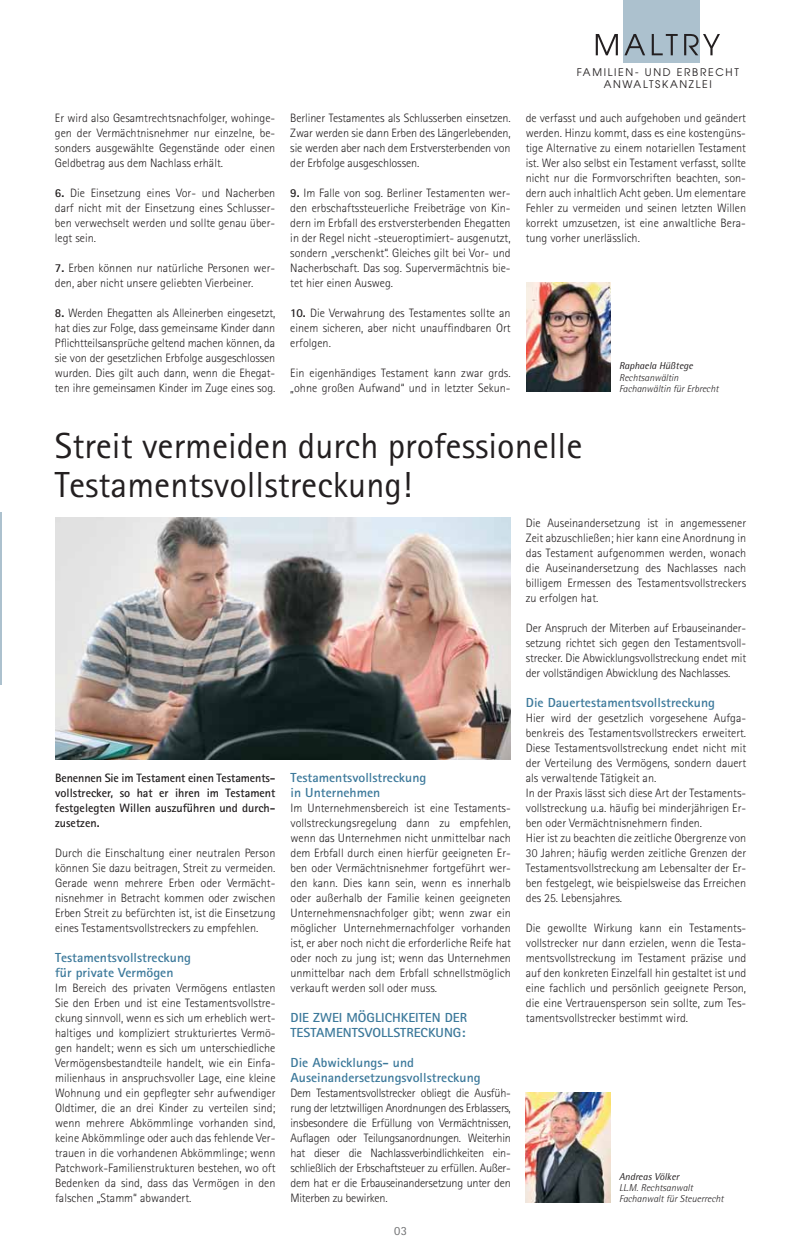
<style>
.page{position:relative;width:801px;height:1255px;background:#fff}
.page>*{position:absolute;margin:0;border:0;box-sizing:border-box;transform-origin:0 0}
.t1{font:36.25px/38.8px "Rotis Sans Serif";color:#231f20}
.t2{font:700 13.12px/15px "Rotis Sans Serif";color:#3b789a;scale:1.05 1}
.t3{font:12.5px "Rotis Sans Serif";color:#6d6e70}
.t4{font:300 12.12px/15px "Rotis Sans Serif";color:#231f20;text-align:justify}
.t5{font:700 12.12px/15px "Rotis Sans Serif";color:#231f20;text-align:justify}
.t6{font:10.5px/12.6px "Avant Garde";letter-spacing:.16em;color:#231f20;text-align:center}
.t7{font:italic 300 10px/11.2px "AT Rotis Semi Sans";color:#231f20}
.t8{font:italic 10px "AT Rotis Semi Sans";color:#231f20}
.s1{font-weight:700}
</style>
<div class="page">
<hr style="left:0;top:512px;width:2px;height:172px;background:#acc1ce">
<img style="left:55px;top:517px;width:455px;height:242px">
<img style="left:526px;top:282px;width:84px;height:110px">
<img style="left:526px;top:1092px;width:85px;height:110px">
<div style="left:623px;top:0;width:77px;height:62px;background:#acc1ce"></div>
<svg style="left:596px;top:34px;width:22px;height:21px"></svg>
<svg style="left:624px;top:34px;width:21px;height:21px"></svg>
<svg style="left:652px;top:34px;width:26px;height:21px"></svg>
<svg style="left:684px;top:34px;width:36px;height:21px"></svg>
<p class="t4" style="left:55px;top:111px;width:222px">Er wird also Gesamtrechtsnachfolger, wohinge&shy;gen der Vermächtnisnehmer nur einzelne, be&shy;sonders ausgewählte Gegenstände oder einen Geldbetrag aus dem Nachlass erhält.</p>
<p class="t4" style="left:55px;top:186px;width:222px"><span class="s1">6.</span> Die Einsetzung eines Vor- und Nacherben darf nicht mit der Einsetzung eines Schlusser&shy;ben verwechselt werden und sollte genau über&shy;legt sein.</p>
<p class="t4" style="left:55px;top:261px;width:222px"><span class="s1">7.</span> Erben können nur natürliche Personen wer&shy;den, aber nicht unsere geliebten Vierbeiner.</p>
<p class="t4" style="left:55px;top:306px;width:222px"><span class="s1">8.</span> Werden Ehegatten als Alleinerben eingesetzt, hat dies zur Folge, dass gemeinsame Kinder dann Pflichtteilsansprüche geltend machen können, da sie von der gesetzlichen Erbfolge ausgeschlossen wurden. Dies gilt auch dann, wenn die Ehegat&shy;ten ihre gemeinsamen Kinder im Zuge eines sog.</p>
<p class="t4" style="left:290px;top:111px;width:222px">Berliner Testamentes als Schlusserben einsetzen.<br>Zwar werden sie dann Erben des Längerlebenden, sie werden aber nach dem Erstversterbenden von der Erbfolge ausgeschlossen.</p>
<p class="t4" style="left:290px;top:186px;width:222px"><span class="s1">9.</span> Im Falle von sog. Berliner Testamenten wer&shy;den erbschaftssteuerliche Freibeträge von Kin&shy;dern im Erbfall des erstversterbenden Ehegatten in der Regel nicht -steueroptimiert- ausgenutzt, sondern „verschenkt“. Gleiches gilt bei Vor- und Nacherbschaft. Das sog. Supervermächtnis bie&shy;tet hier einen Ausweg.</p>
<p class="t4" style="left:290px;top:306px;width:222px"><span class="s1">10.</span> Die Verwahrung des Testamentes sollte an einem sicheren, aber nicht unauffindbaren Ort erfolgen.</p>
<p class="t4" style="left:290px;top:366px;width:222px">Ein eigenhändiges Testament kann zwar grds. „ohne großen Aufwand“ und in letzter Sekun-</p>
<p class="t6" style="left:577px;top:67px;width:164px">FAMILIEN- UND ERBRECHT<br>ANWALTSKANZLEI</p>
<p class="t4" style="left:526px;top:111px;width:222px">de verfasst und auch aufgehoben und geändert werden. Hinzu kommt, dass es eine kostengüns&shy;tige Alternative zu einem notariellen Testament ist. Wer also selbst ein Testament verfasst, sollte nicht nur die Formvorschriften beachten, son&shy;dern auch inhaltlich Acht geben. Um elementare Fehler zu vermeiden und seinen letzten Willen korrekt umzusetzen, ist eine anwaltliche Bera&shy;tung vorher unerlässlich.</p>
<p class="t8" style="left:619px;top:362px;width:75px">Raphaela Hüßtege</p>
<p class="t7" style="left:619px;top:371px;width:101px">Rechtsanwältin<br>Fachanwältin für Erbrecht</p>
<h1 class="t1" style="left:55px;top:430px;width:529px">Streit vermeiden durch professionelle<br>Testamentsvollstreckung!</h1>
<p class="t5" style="left:55px;top:771px;width:222px">Benennen Sie im Testament einen Testaments&shy;vollstrecker, so hat er ihren im Testament festgelegten Willen auszuführen und durch&shy;zusetzen.</p>
<p class="t4" style="left:55px;top:846px;width:222px">Durch die Einschaltung einer neutralen Person können Sie dazu beitragen, Streit zu vermeiden.<br>Gerade wenn mehrere Erben oder Vermächt&shy;nisnehmer in Betracht kommen oder zwischen Erben Streit zu befürchten ist, ist die Einsetzung eines Testamentsvollstreckers zu empfehlen.</p>
<p class="t2" style="left:55px;top:951px;width:131px">Testamentsvollstreckung für private Vermögen</p>
<p class="t4" style="left:55px;top:981px;width:222px">Im Bereich des privaten Vermögens entlasten Sie den Erben und ist eine Testamentsvollstre&shy;ckung sinnvoll, wenn es sich um erheblich wert&shy;haltiges und kompliziert strukturiertes Vermö&shy;gen handelt; wenn es sich um unterschiedliche Vermögensbestandteile handelt, wie ein Einfa&shy;milienhaus in anspruchsvoller Lage, eine kleine Wohnung und ein gepflegter sehr aufwendiger Oldtimer, die an drei Kinder zu verteilen sind; wenn mehrere Abkömmlinge vorhanden sind, keine Abkömmlinge oder auch das fehlende Ver&shy;trauen in die vorhandenen Abkömmlinge; wenn Patchwork-Familienstrukturen bestehen, wo oft Bedenken da sind, dass das Vermögen in den falschen „Stamm“ abwandert.</p>
<p class="t2" style="left:290px;top:771px;width:131px">Testamentsvollstreckung in Unternehmen</p>
<p class="t4" style="left:290px;top:801px;width:222px">Im Unternehmensbereich ist eine Testaments&shy;vollstreckungsregelung dann zu empfehlen, wenn das Unternehmen nicht unmittelbar nach dem Erbfall durch einen hierfür geeigneten Er&shy;ben oder Vermächtnisnehmer fortgeführt wer&shy;den kann. Dies kann sein, wenn es innerhalb oder außerhalb der Familie keinen geeigneten Unternehmensnachfolger gibt; wenn zwar ein möglicher Unternehmernachfolger vorhanden ist, er aber noch nicht die erforderliche Reife hat oder noch zu jung ist; wenn das Unternehmen unmittelbar nach dem Erbfall schnellstmöglich verkauft werden soll oder muss.</p>
<p class="t2" style="left:290px;top:1011px;width:170px">DIE ZWEI MÖGLICHKEITEN DER<br>TESTAMENTSVOLLSTRECKUNG:</p>
<p class="t2" style="left:290px;top:1056px;width:183px">Die Abwicklungs- und<br>Auseinandersetzungsvollstreckung</p>
<p class="t4" style="left:290px;top:1086px;width:222px">Dem Testamentsvollstrecker obliegt die Ausfüh&shy;rung der letztwilligen Anordnungen des Erblassers, insbesondere die Erfüllung von Vermächtnissen, Auflagen oder Teilungsanordnungen. Weiterhin hat dieser die Nachlassverbindlichkeiten ein&shy;schließlich der Erbschaftsteuer zu erfüllen. Außer&shy;dem hat er die Erbauseinandersetzung unter den Miterben zu bewirken.</p>
<p class="t3" style="left:394px;top:1226px;width:14px">03</p>
<p class="t4" style="left:526px;top:516px;width:222px">Die Auseinandersetzung ist in angemessener Zeit abzuschließen; hier kann eine Anordnung in das Testament aufgenommen werden, wonach die Auseinandersetzung des Nachlasses nach billigem Ermessen des Testamentsvollstreckers zu erfolgen hat.</p>
<p class="t4" style="left:526px;top:621px;width:222px">Der Anspruch der Miterben auf Erbauseinander&shy;setzung richtet sich gegen den Testamentsvoll&shy;strecker. Die Abwicklungsvollstreckung endet mit der vollständigen Abwicklung des Nachlasses.</p>
<p class="t2" style="left:526px;top:696px;width:182px">Die Dauertestamentsvollstreckung</p>
<p class="t4" style="left:526px;top:711px;width:222px;text-align:left">Hier wird der gesetzlich vorgesehene Aufga&shy;benkreis des Testamentsvollstreckers erweitert.<br>Diese Testamentsvollstreckung endet nicht mit der Verteilung des Vermögens, sondern dauert als verwaltende Tätigkeit an.<br>In der Praxis lässt sich diese Art der Testaments&shy;vollstreckung u.a. häufig bei minderjährigen Er&shy;ben oder Vermächtnisnehmern finden.<br>Hier ist zu beachten die zeitliche Obergrenze von 30 Jahren; häufig werden zeitliche Grenzen der Testamentsvollstreckung am Lebensalter der Er&shy;ben festgelegt, wie beispielsweise das Erreichen des 25. Lebensjahres.</p>
<p class="t4" style="left:526px;top:921px;width:222px">Die gewollte Wirkung kann ein Testaments&shy;vollstrecker nur dann erzielen, wenn die Testa&shy;mentsvollstreckung im Testament präzise und auf den konkreten Einzelfall hin gestaltet ist und eine fachlich und persönlich geeignete Person, die eine Vertrauensperson sein sollte, zum Tes&shy;tamentsvollstrecker bestimmt wird.</p>
<p class="t8" style="left:619px;top:1172px;width:61px">Andreas Völker</p>
<p class="t7" style="left:619px;top:1181px;width:106px">LL.M. Rechtsanwalt<br>Fachanwalt für Steuerrecht</p>
</div>
